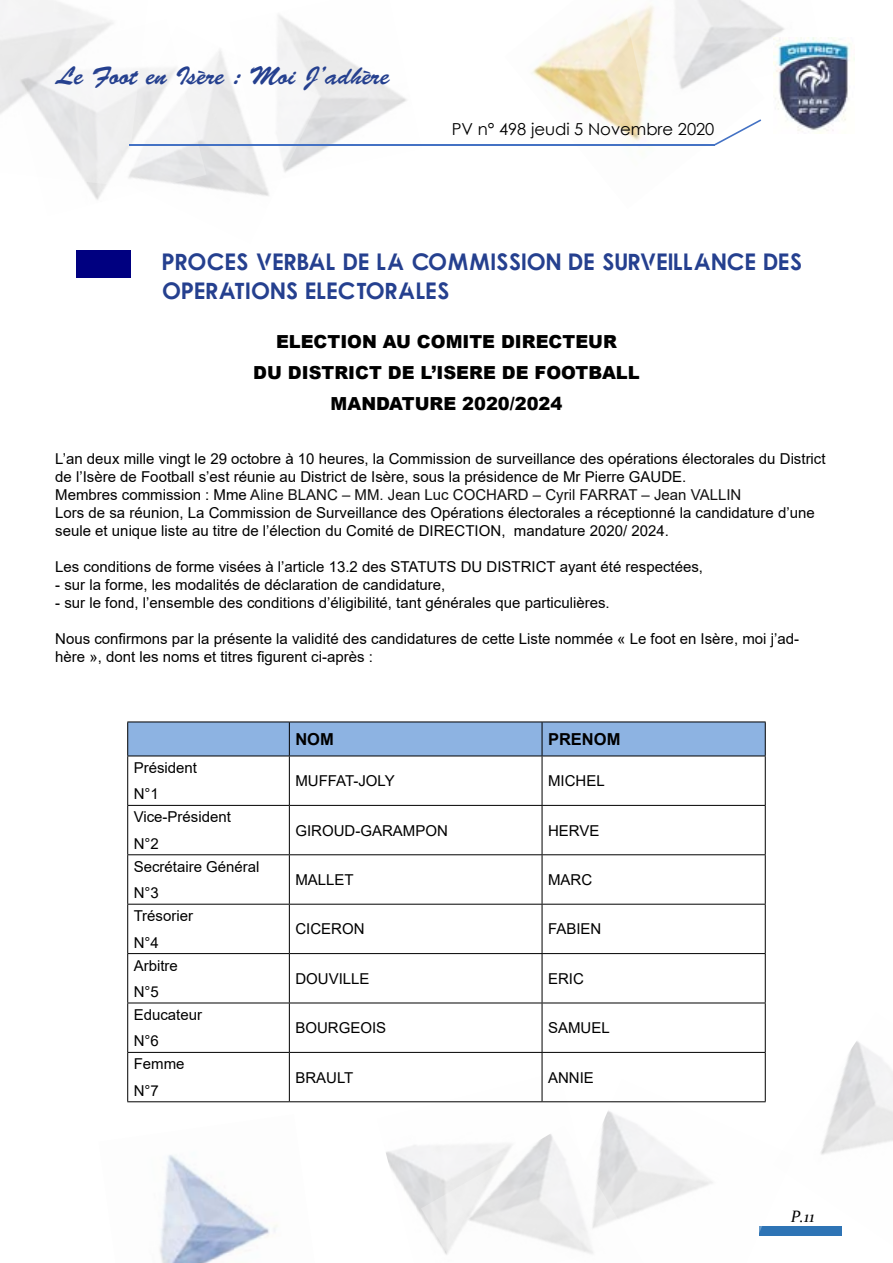
<style>
.page{position:relative;width:893px;height:1263px;background:#fff}
.page>*{position:absolute;margin:0;border:0;box-sizing:border-box;transform-origin:0 0}
.t1{font:700 54px "Adobe Fan Heiti Std";color:#000080}
.t2{font:25.5px "Brush Script Std";color:#25408f}
.t3{font:700 24px/28.8px "Qualy";color:#25408f}
.t4{font:900 18px/30.8px "Arial";color:#000;text-align:center}
.t5{font:16.5px "Century Gothic";color:#000}
.t6{font:700 16.5px "Arial";color:#000}
.t7{font:italic 16.5px "Constantia";color:#000}
.t8{font:15px/18px "Arial";color:#000}
.s1{color:#111}
</style>
<div class="page">
<img style="left:160px;top:1155px;width:118px;height:108px">
<img style="left:377px;top:1072px;width:170px;height:143px">
<img style="left:547px;top:1079px;width:226px;height:157px">
<img style="left:421px;top:1126px;width:237px;height:129px">
<img style="left:773px;top:1041px;width:120px;height:195px">
<img style="left:504px;top:26px;width:258px;height:121px">
<img style="left:605px;top:0;width:210px;height:102px">
<img style="left:278px;top:15px;width:143px;height:136px">
<img style="left:206px;top:26px;width:115px;height:170px">
<img style="left:88px;top:67px;width:118px;height:133px">
<img style="left:0;top:0;width:152px;height:186px">
<hr style="left:129px;top:145px;width:585px;height:1px;background:#4472c4">
<img style="left:774px;top:38px;width:81px;height:95px">
<svg style="left:714px;top:119px;width:47px;height:26px"></svg>
<svg style="left:128px;top:722px;width:637px;height:34px;background:#88adda"></svg>
<hr style="left:289px;top:722px;width:1px;height:34px;background:#000">
<hr style="left:542px;top:722px;width:1px;height:34px;background:#000">
<hr style="left:127px;top:756px;width:162px;height:1px;background:#000">
<hr style="left:289px;top:756px;width:253px;height:1px;background:#000">
<hr style="left:289px;top:756px;width:1px;height:49px;background:#000">
<hr style="left:542px;top:756px;width:224px;height:1px;background:#000">
<hr style="left:542px;top:756px;width:1px;height:49px;background:#000">
<hr style="left:127px;top:805px;width:162px;height:1px;background:#000">
<hr style="left:289px;top:805px;width:253px;height:1px;background:#000">
<hr style="left:289px;top:806px;width:1px;height:48px;background:#000">
<hr style="left:542px;top:805px;width:224px;height:1px;background:#000">
<hr style="left:542px;top:806px;width:1px;height:48px;background:#000">
<hr style="left:127px;top:854px;width:162px;height:1px;background:#000">
<hr style="left:289px;top:854px;width:253px;height:1px;background:#000">
<hr style="left:289px;top:855px;width:1px;height:49px;background:#000">
<hr style="left:542px;top:854px;width:224px;height:1px;background:#000">
<hr style="left:542px;top:855px;width:1px;height:49px;background:#000">
<hr style="left:127px;top:904px;width:162px;height:1px;background:#000">
<hr style="left:289px;top:904px;width:253px;height:1px;background:#000">
<hr style="left:289px;top:904px;width:1px;height:49px;background:#000">
<hr style="left:542px;top:904px;width:224px;height:1px;background:#000">
<hr style="left:542px;top:904px;width:1px;height:49px;background:#000">
<hr style="left:127px;top:953px;width:162px;height:1px;background:#000">
<hr style="left:289px;top:953px;width:253px;height:1px;background:#000">
<hr style="left:289px;top:954px;width:1px;height:48px;background:#000">
<hr style="left:542px;top:953px;width:224px;height:1px;background:#000">
<hr style="left:542px;top:954px;width:1px;height:48px;background:#000">
<hr style="left:127px;top:1002px;width:162px;height:1px;background:#000">
<hr style="left:289px;top:1002px;width:253px;height:1px;background:#000">
<hr style="left:289px;top:1003px;width:1px;height:49px;background:#000">
<hr style="left:542px;top:1002px;width:224px;height:1px;background:#000">
<hr style="left:542px;top:1003px;width:1px;height:49px;background:#000">
<hr style="left:127px;top:1052px;width:162px;height:1px;background:#000">
<hr style="left:289px;top:1052px;width:253px;height:1px;background:#000">
<hr style="left:289px;top:1053px;width:1px;height:48px;background:#000">
<hr style="left:542px;top:1052px;width:224px;height:1px;background:#000">
<hr style="left:542px;top:1053px;width:1px;height:48px;background:#000">
<hr style="left:127px;top:1101px;width:162px;height:1px;background:#000">
<hr style="left:289px;top:1101px;width:253px;height:1px;background:#000">
<hr style="left:542px;top:1101px;width:224px;height:1px;background:#000">
<hr style="left:127px;top:721px;width:162px;height:1px;background:#000">
<hr style="left:127px;top:722px;width:1px;height:34px;background:#000">
<hr style="left:289px;top:721px;width:253px;height:1px;background:#000">
<hr style="left:542px;top:721px;width:224px;height:1px;background:#000">
<hr style="left:765px;top:722px;width:1px;height:34px;background:#000">
<hr style="left:127px;top:756px;width:1px;height:49px;background:#000">
<hr style="left:765px;top:756px;width:1px;height:49px;background:#000">
<hr style="left:127px;top:806px;width:1px;height:48px;background:#000">
<hr style="left:765px;top:806px;width:1px;height:48px;background:#000">
<hr style="left:127px;top:855px;width:1px;height:49px;background:#000">
<hr style="left:765px;top:855px;width:1px;height:49px;background:#000">
<hr style="left:127px;top:904px;width:1px;height:49px;background:#000">
<hr style="left:765px;top:904px;width:1px;height:49px;background:#000">
<hr style="left:127px;top:954px;width:1px;height:48px;background:#000">
<hr style="left:765px;top:954px;width:1px;height:48px;background:#000">
<hr style="left:127px;top:1003px;width:1px;height:49px;background:#000">
<hr style="left:765px;top:1003px;width:1px;height:49px;background:#000">
<hr style="left:127px;top:1053px;width:1px;height:48px;background:#000">
<hr style="left:765px;top:1053px;width:1px;height:48px;background:#000">
<h2 class="t2" style="left:56px;top:62px;width:335px">Le Foot en Isère : Moi J’adhère</h2>
<p class="t5" style="left:452px;top:118px;width:264px">PV n° 498 jeudi 5 Novembre 2020</p>
<h1 class="t1" style="left:77px;top:218px;width:55px">▄</h1>
<h3 class="t3" style="left:163px;top:247px;width:642px">PROCES VERBAL DE LA COMMISSION DE SURVEILLANCE DES<br>OPERATIONS ELECTORALES</h3>
<p class="t4" style="left:253px;top:326px;width:388px">ELECTION AU COMITE DIRECTEUR<br>DU DISTRICT DE L’ISERE DE FOOTBALL<br>MANDATURE 2020/2024</p>
<p class="t8" style="left:55px;top:449px;width:772px">L’an deux mille vingt le 29 octobre à 10 heures, la Commission de surveillance des opérations électorales du District de l’Isère de Football s’est réunie au District de Isère, sous la présidence de Mr Pierre GAUDE.<br>Membres commission : Mme <span class="s1">Aline BLANC – MM. Jean Luc COCHARD – Cyril FARRAT – Jean VALLIN<br></span>Lors de sa réunion, La Commission de Surveillance des Opérations électorales a réceptionné la candidature d’une seule et unique liste au titre de l’élection du Comité de DIRECTION, mandature 2020/ 2024.</p>
<p class="t8" style="left:55px;top:557px;width:649px">Les conditions de forme visées à l’article 13.2 des STATUTS DU DISTRICT ayant été respectées,</p>
<p class="t8" style="left:55px;top:575px;width:392px">- sur la forme, les modalités de déclaration de candidature,</p>
<p class="t8" style="left:55px;top:593px;width:556px">- sur le fond, l’ensemble des conditions d’éligibilité, tant générales que particulières.</p>
<p class="t8" style="left:55px;top:629px;width:745px">Nous confirmons par la présente la validité des candidatures de cette Liste nommée « Le foot en Isère, moi j’ad&shy;hère », dont les noms et titres figurent ci-après :</p>
<p class="t8" style="left:134px;top:754px;width:65px;line-height:26.4px">Président<br>N°1</p>
<p class="t8" style="left:134px;top:804px;width:99px;line-height:26.4px">Vice-Président<br>N°2</p>
<p class="t8" style="left:134px;top:853px;width:127px;line-height:26.4px">Secrétaire Général<br>N°3</p>
<p class="t8" style="left:134px;top:902px;width:61px;line-height:26.5px">Trésorier<br>N°4</p>
<p class="t8" style="left:134px;top:952px;width:46px;line-height:26.5px">Arbitre<br>N°5</p>
<p class="t8" style="left:134px;top:1001px;width:70px;line-height:26.4px">Educateur<br>N°6</p>
<p class="t8" style="left:134px;top:1051px;width:52px;line-height:26.4px">Femme<br>N°7</p>
<p class="t6" style="left:295px;top:727px;width:40px">NOM</p>
<p class="t6" style="left:548px;top:727px;width:74px">PRENOM</p>
<p class="t8" style="left:295px;top:772px;width:101px">MUFFAT-JOLY</p>
<p class="t8" style="left:548px;top:772px;width:58px">MICHEL</p>
<p class="t8" style="left:295px;top:821px;width:154px">GIROUD-GARAMPON</p>
<p class="t8" style="left:548px;top:821px;width:53px">HERVE</p>
<p class="t8" style="left:295px;top:871px;width:60px">MALLET</p>
<p class="t8" style="left:548px;top:871px;width:46px">MARC</p>
<p class="t8" style="left:295px;top:920px;width:71px">CICERON</p>
<p class="t8" style="left:548px;top:920px;width:55px">FABIEN</p>
<p class="t8" style="left:295px;top:969px;width:76px">DOUVILLE</p>
<p class="t8" style="left:548px;top:969px;width:37px">ERIC</p>
<p class="t8" style="left:295px;top:1019px;width:92px">BOURGEOIS</p>
<p class="t8" style="left:548px;top:1019px;width:63px">SAMUEL</p>
<p class="t8" style="left:295px;top:1068px;width:60px">BRAULT</p>
<p class="t8" style="left:548px;top:1068px;width:47px">ANNIE</p>
<p class="t7" style="left:791px;top:1205px;width:25px">P.11</p>
</div>
